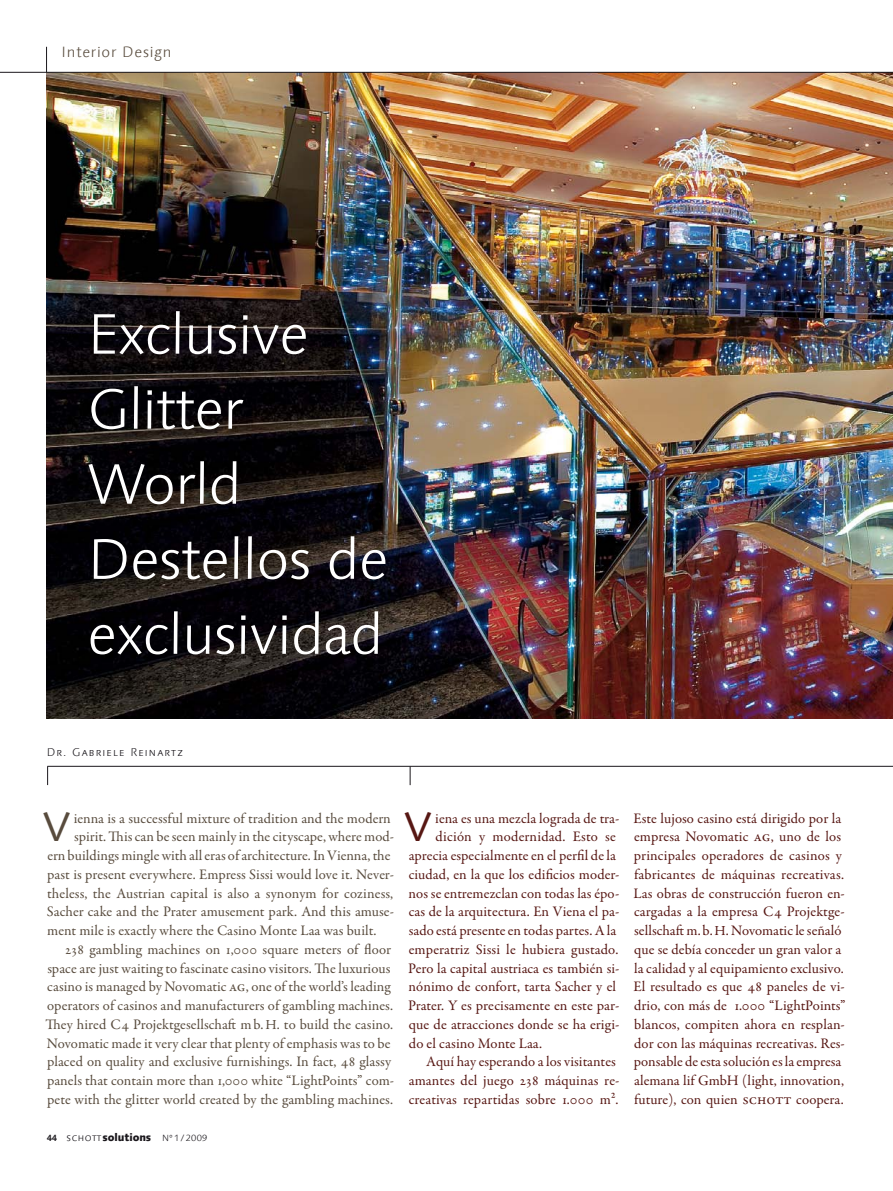
<style>
.page{position:relative;width:893px;height:1191px;background:#fff}
.page>*{position:absolute;margin:0;border:0;box-sizing:border-box;transform-origin:0 0}
.t1{font:300 57px/75px "Linotype Syntax Com";letter-spacing:-.015em;color:#fff}
.t2{font:41.25px "Linotype Syntax Com";color:#571713}
.t3{font:41.25px "Linotype Syntax Com";color:#584b3d}
.t4{font:300 15px "Linotype Syntax Com";letter-spacing:.05em;color:#584b3d}
.t5{font:14.7px/18.8px "Garamond Premr Pro";letter-spacing:.005em;color:#571713}
.t6{font:14.7px "Garamond Premr Pro";color:#584b3d}
.t7{font:300 11.25px "Linotype Syntax Com";letter-spacing:.1em;color:#1a171c}
.t8{font:800 10.5px "Linotype Syntax Com";letter-spacing:-.01em;color:#1a171c}
.s1{font-size:13.8px}
.s2{font-weight:700;font-size:9px}
.s3{font-weight:300}
.s4{font-weight:300;font-size:9px}
</style>
<div class="page">
<img style="left:46px;top:73px;width:847px;height:646px">
<hr style="left:0;top:72px;width:893px;height:1px;background:#1a171c">
<svg style="left:46px;top:47px;width:1px;height:25px"></svg>
<hr style="left:47px;top:766px;width:846px;height:1px;background:#1a171c">
<svg style="left:47px;top:766px;width:1px;height:19px"></svg>
<svg style="left:410px;top:766px;width:1px;height:19px"></svg>
<p class="t4" style="left:62px;top:43px;width:111px">Interior Design</p>
<h1 class="t1" style="left:87px;top:297px;width:303px">Exclusive<br>Glitter<br>World<br>Destellos de exclusividad</h1>
<p class="t7" style="left:47px;top:745px;width:138px">Dr. Gabriele Reinartz</p>
<h2 class="t3" style="left:43px;top:801px;width:29px">V</h2>
<p class="t6" style="left:74px;top:809px;width:318px">ienna is a successful mixture of tradition and the modern</p>
<p class="t6" style="left:74px;top:828px;width:322px">spirit. This can be seen mainly in the cityscape, where mod-</p>
<p class="t6" style="left:47px;top:846px;width:345px">ern buildings mingle with all eras of architecture. In Vienna, the</p>
<p class="t6" style="left:47px;top:865px;width:349px">past is present everywhere. Empress Sissi would love it. Never-</p>
<p class="t6" style="left:47px;top:884px;width:348px">theless, the Austrian capital is also a synonym for coziness,</p>
<p class="t6" style="left:47px;top:903px;width:349px">Sacher cake and the Prater amusement park. And this amuse-</p>
<p class="t6" style="left:47px;top:921px;width:331px">ment mile is exactly where the Casino Monte Laa was built.</p>
<p class="t6" style="left:65px;top:940px;width:328px">238 gambling machines on 1,000 square meters of floor</p>
<p class="t6" style="left:47px;top:959px;width:345px">space are just waiting to fascinate casino visitors. The luxurious</p>
<p class="t6" style="left:47px;top:978px;width:345px">casino is managed by Novomatic ag, one of the world’s leading</p>
<p class="t6" style="left:47px;top:996px;width:347px">operators of casinos and manufacturers of gambling machines.</p>
<p class="t6" style="left:45px;top:1015px;width:349px">They hired C4 Projektgesellschaft mb. <span class="s1">H</span>. to build the casino.</p>
<p class="t6" style="left:47px;top:1034px;width:345px">Novomatic made it very clear that plenty of emphasis was to be</p>
<p class="t6" style="left:47px;top:1053px;width:345px">placed on quality and exclusive furnishings. In fact, 48 glassy</p>
<p class="t6" style="left:47px;top:1071px;width:349px">panels that contain more than 1,000 white “LightPoints” com-</p>
<p class="t6" style="left:47px;top:1090px;width:347px">pete with the glitter world created by the gambling machines.</p>
<p class="t8" style="left:47px;top:1131px;width:162px"><span class="s2">44</span> <span class="s3">schott</span>solutions <span class="s4">Nº 1 / 2009</span></p>
<h2 class="t2" style="left:404px;top:801px;width:29px">V</h2>
<p class="t5" style="left:435px;top:809px;width:186px">iena es una mezcla lograda de tra-</p>
<p class="t5" style="left:436px;top:827px;width:182px">dición y modernidad. Esto se</p>
<p class="t5" style="left:409px;top:846px;width:209px">aprecia especialmente en el perfil de la</p>
<p class="t5" style="left:409px;top:865px;width:212px">ciudad, en la que los edificios moder-</p>
<p class="t5" style="left:409px;top:884px;width:212px">nos se entremezclan con todas las épo-</p>
<p class="t5" style="left:409px;top:902px;width:212px">cas de la arquitectura. En Viena el pa-</p>
<p class="t5" style="left:409px;top:921px;width:209px">sado está presente en todas partes. A la</p>
<p class="t5" style="left:409px;top:940px;width:211px">emperatriz Sissi le hubiera gustado.</p>
<p class="t5" style="left:408px;top:959px;width:213px">Pero la capital austriaca es también si-</p>
<p class="t5" style="left:409px;top:977px;width:209px">nónimo de confort, tarta Sacher y el</p>
<p class="t5" style="left:408px;top:996px;width:213px">Prater. Y es precisamente en este par-</p>
<p class="t5" style="left:409px;top:1015px;width:212px">que de atracciones donde se ha erigi-</p>
<p class="t5" style="left:409px;top:1034px;width:135px">do el casino Monte Laa.</p>
<p class="t5" style="left:426px;top:1052px;width:191px">Aquí hay esperando a los visitantes</p>
<p class="t5" style="left:409px;top:1071px;width:212px">amantes del juego 238 máquinas re-</p>
<p class="t5" style="left:409px;top:1090px;width:211px">creativas repartidas sobre 1.000 m².</p>
<p class="t5" style="left:633px;top:809px;width:214px">Este lujoso casino está dirigido por la empresa Novomatic ag, uno de los principales operadores de casinos y fabricantes de máquinas recreativas.<br>Las obras de construcción fueron en&shy;cargadas a la empresa C4 Projektge&shy;sellschaft m. b.<span class="s1">H</span>. Novomatic le señaló que se debía conceder un gran valor a la calidad y al equipamiento exclusivo.<br>El resultado es que 48 paneles de vi&shy;drio, con más de 1.000 “LightPoints” blancos, compiten ahora en resplan&shy;dor con las máquinas recreativas. Res&shy;ponsable de esta solución es la empresa alemana lif GmbH (light, innovation, future), con quien schott coopera.</p>
</div>
